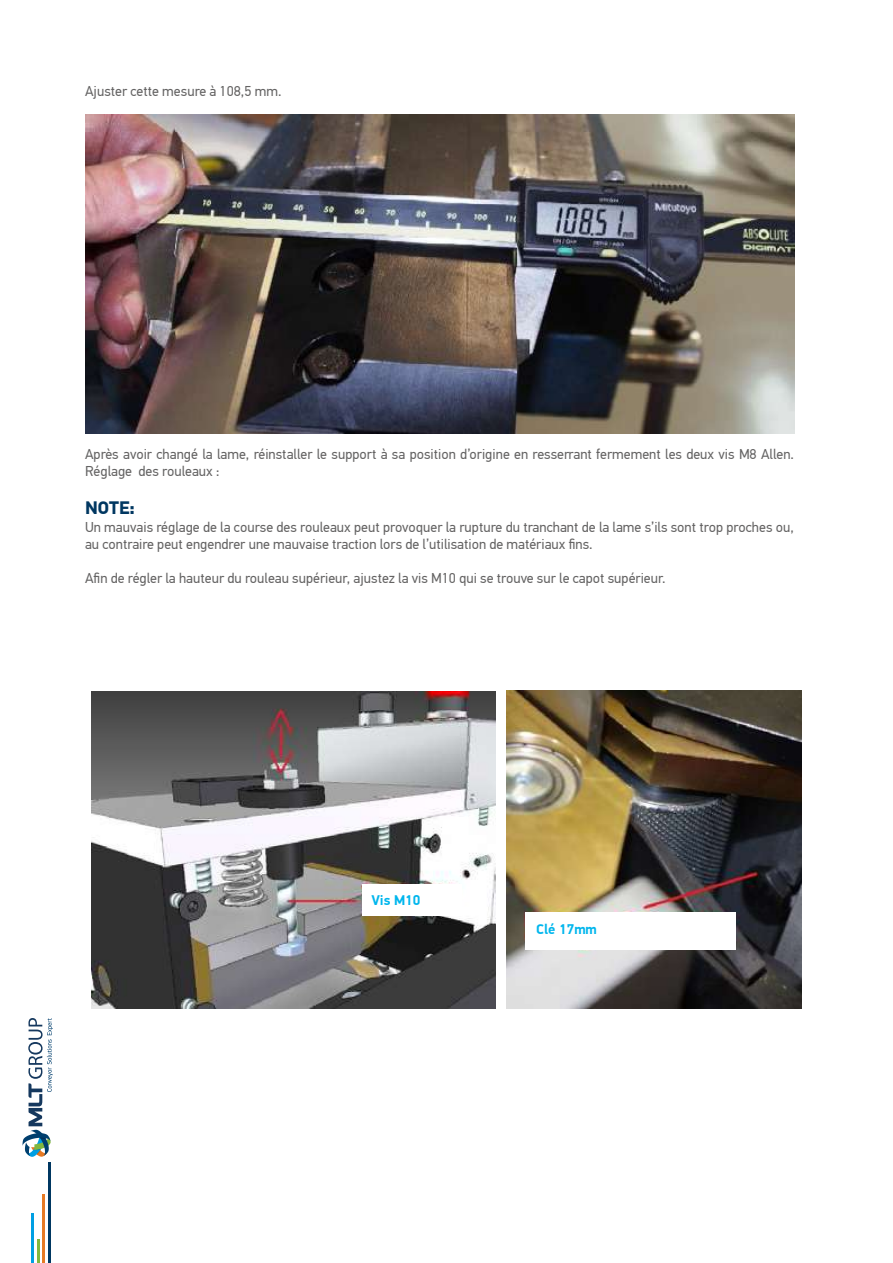
<style>
.page{position:relative;width:893px;height:1263px;background:#fff}
.page>*{position:absolute;margin:0;border:0;box-sizing:border-box;transform-origin:0 0}
.t1{font:700 18px "PF Din Text Pro";color:#003761}
.t2{font:14.25px/17.1px "PF Din Text Pro";color:#646363}
.t3{font:700 14.25px "PF Din Display Pro";color:#00b6ed}
</style>
<div class="page">
<svg style="left:23px;top:1018px;width:30px;height:139px"></svg>
<hr style="left:32px;top:1213px;width:2px;height:50px;background:#009fe3">
<hr style="left:48px;top:1162px;width:3px;height:101px;background:#003761">
<hr style="left:43px;top:1195px;width:2px;height:68px;background:#e77a24">
<hr style="left:37px;top:1239px;width:3px;height:24px;background:#81b73e">
<img style="left:85px;top:115px;width:709px;height:318px">
<img style="left:92px;top:691px;width:404px;height:317px">
<img style="left:507px;top:690px;width:294px;height:318px">
<div style="left:526px;top:912px;width:210px;height:37px;background:#fff"></div>
<div style="left:362px;top:884px;width:100px;height:32px;background:#fff"></div>
<p class="t2" style="left:85px;top:82px;width:198px">Ajuster cette mesure à 108,5 mm.</p>
<p class="t2" style="left:85px;top:445px;width:710px">Après avoir changé la lame, réinstaller le support à sa position d’origine en resserrant fermement les deux vis M8 Allen.<br>Réglage des rouleaux :</p>
<p class="t1" style="left:85px;top:497px;width:52px">NOTE:</p>
<p class="t2" style="left:85px;top:518px;width:710px">Un mauvais réglage de la course des rouleaux peut provoquer la rupture du tranchant de la lame s’ils sont trop proches ou, au contraire peut engendrer une mauvaise traction lors de l’utilisation de matériaux fins.</p>
<p class="t2" style="left:85px;top:569px;width:582px">Afin de régler la hauteur du rouleau supérieur, ajustez la vis M10 qui se trouve sur le capot supérieur.</p>
<p class="t3" style="left:372px;top:891px;width:50px">Vis M10</p>
<p class="t3" style="left:536px;top:920px;width:62px">Clé 17mm</p>
</div>
